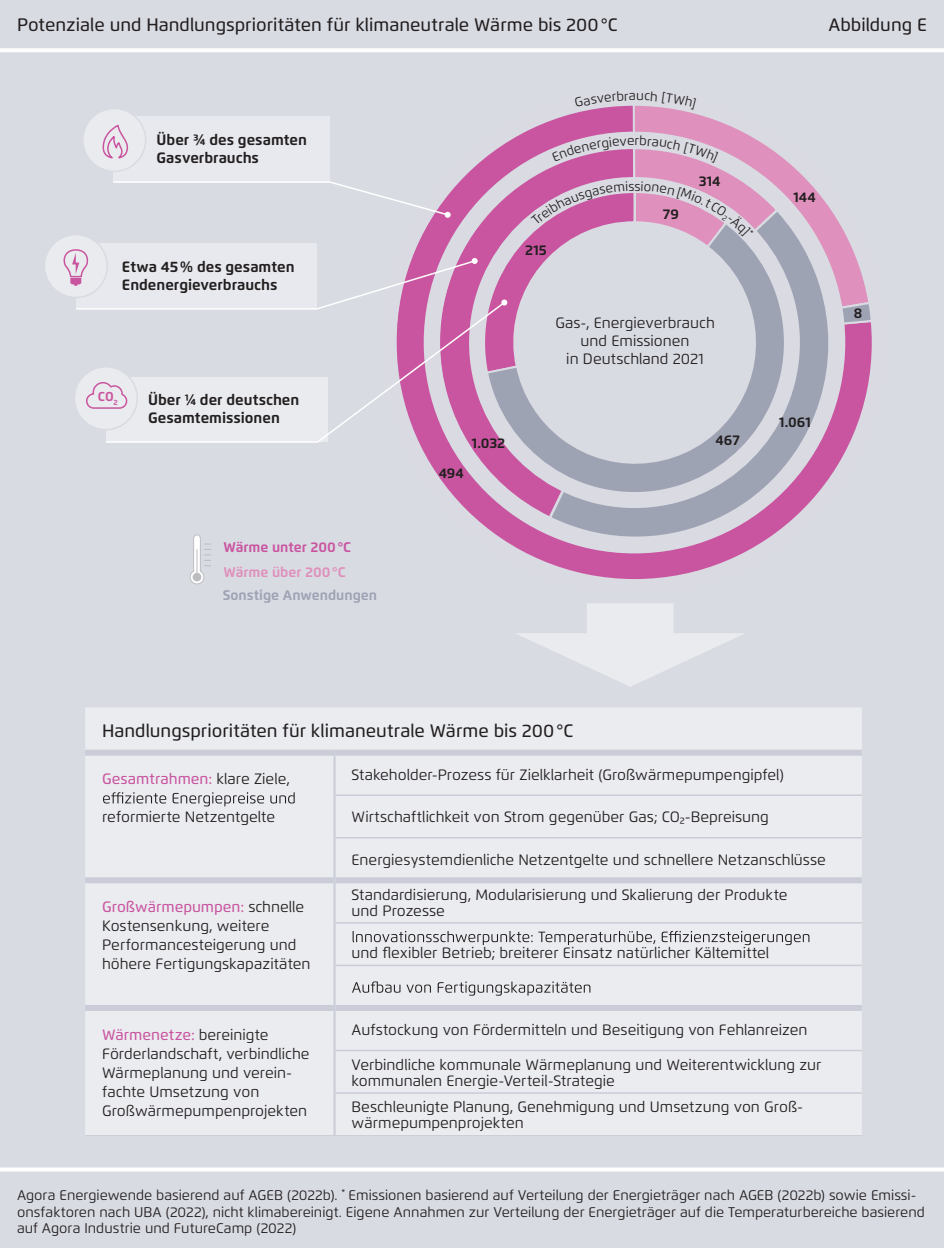
<style>
.page{position:relative;width:944px;height:1248px;background:#fff}
.page>*{position:absolute;margin:0;border:0;box-sizing:border-box;transform-origin:0 0}
.t1{font:500 18px "Flexo";color:#231f20}
.t2{font:15px/19px "Flexo";color:#231f20}
.t3{font:700 15px/18px "Flexo";color:#231f20}
.t4{font:500 15px "Flexo";letter-spacing:.005em;color:#c955a0}
.t5{font:14px/16.8px "Flexo";color:#231f20}
.t6{font:700 14px "Flexo";color:#231f20}
.t7{font:700 14px "Flexo";color:#9ea3b4}
.t8{font:700 14px "Flexo";color:#c955a0}
.t9{font:700 14px "Flexo";color:#df90bc}
.t10{font:700 13px "Flexo";color:#c955a0}
.t11{font:13px "Flexo";color:#231f20}
.s1{font-weight:400;color:#231f20}
.s2{font-weight:500;color:#c955a0}
</style>
<div class="page">
<div style="left:0;top:0;width:944px;height:1247px;background:#d9dbe3"></div>
<svg style="left:0;top:1167px;width:944px;height:4px;background:#fafafb"></svg>
<hr style="left:0;top:48px;width:944px;height:4px;background:#fff">
<div style="left:85px;top:707px;width:777px;height:427px;background:#ebecf0"></div>
<hr style="left:85px;top:1134px;width:250px;height:1px;background:#caccd7">
<hr style="left:335px;top:1134px;width:527px;height:1px;background:#caccd7">
<div style="left:85px;top:877px;width:249px;height:6px;background:#caccd7"></div>
<div style="left:336px;top:877px;width:526px;height:6px;background:#caccd7"></div>
<div style="left:85px;top:1004px;width:249px;height:6px;background:#caccd7"></div>
<div style="left:336px;top:1004px;width:526px;height:6px;background:#caccd7"></div>
<div style="left:85px;top:749px;width:250px;height:6px;background:#caccd7"></div>
<div style="left:335px;top:749px;width:527px;height:6px;background:#caccd7"></div>
<hr style="left:336px;top:922px;width:526px;height:1px;background:#caccd7">
<hr style="left:336px;top:964px;width:526px;height:2px;background:#caccd7">
<hr style="left:336px;top:794px;width:526px;height:2px;background:#caccd7">
<hr style="left:336px;top:837px;width:526px;height:1px;background:#caccd7">
<hr style="left:336px;top:1049px;width:526px;height:2px;background:#caccd7">
<hr style="left:336px;top:1092px;width:526px;height:1px;background:#caccd7">
<hr style="left:334px;top:755px;width:2px;height:40px;background:#caccd7">
<hr style="left:334px;top:795px;width:2px;height:42px;background:#caccd7">
<hr style="left:334px;top:837px;width:2px;height:43px;background:#caccd7">
<hr style="left:334px;top:880px;width:2px;height:42px;background:#caccd7">
<hr style="left:334px;top:922px;width:2px;height:43px;background:#caccd7">
<hr style="left:334px;top:965px;width:2px;height:42px;background:#caccd7">
<hr style="left:334px;top:1007px;width:2px;height:43px;background:#caccd7">
<hr style="left:334px;top:1050px;width:2px;height:42px;background:#caccd7">
<hr style="left:334px;top:1092px;width:2px;height:42px;background:#caccd7">
<svg style="left:103px;top:792px;width:192px;height:14px;background:#c5c5c8"></svg>
<svg style="left:353px;top:930px;width:456px;height:15px;background:#c8c8cc"></svg>
<svg style="left:352px;top:981px;width:238px;height:14px;background:#c5c5c9"></svg>
<svg style="left:516px;top:603px;width:228px;height:83px"></svg>
<svg style="left:419px;top:326px;width:453px;height:253px"></svg>
<svg style="left:780px;top:156px;width:88px;height:145px"></svg>
<svg style="left:847px;top:301px;width:25px;height:25px"></svg>
<svg style="left:439px;top:375px;width:109px;height:145px"></svg>
<svg style="left:548px;top:207px;width:299px;height:358px"></svg>
<div style="left:424px;top:132px;width:421px;height:421px;border:16px solid #d9dae2;border-radius:50%"></div>
<div style="left:469px;top:177px;width:331px;height:331px;border:16px solid #d9dae2;border-radius:50%"></div>
<div style="left:44px;top:235px;width:63px;height:62px;background:#eaebee;border-radius:50%"></div>
<svg style="left:190px;top:534px;width:21px;height:50px"></svg>
<div style="left:74px;top:367px;width:63px;height:62px;background:#eaebee;border-radius:50%"></div>
<svg style="left:86px;top:382px;width:19px;height:27px"></svg>
<svg style="left:105px;top:375px;width:401px;height:68px"></svg>
<svg style="left:63px;top:105px;width:717px;height:270px"></svg>
<p class="t1" style="left:17px;top:14px;width:602px">Potenziale und Handlungsprioritäten für klimaneutrale Wärme bis 200°C</p>
<p class="t1" style="left:828px;top:14px;width:100px">Abbildung E</p>
<p class="t3" style="left:157px;top:131px;width:152px">Über ¾ des gesamten<br>Gasverbrauchs</p>
<p class="t3" style="left:122px;top:257px;width:174px">Etwa 45% des gesamten<br>Endenergieverbrauchs</p>
<p class="t10" style="left:98px;top:389px;width:21px">CO<sub>2</sub></p>
<p class="t3" style="left:148px;top:391px;width:153px">Über ¼ der deutschen<br>Gesamtemissionen</p>
<p class="t8" style="left:223px;top:538px;width:129px">Wärme unter 200°C</p>
<p class="t9" style="left:223px;top:563px;width:124px">Wärme über 200°C</p>
<p class="t7" style="left:223px;top:586px;width:156px">Sonstige Anwendungen</p>
<p class="t6" style="left:525px;top:241px;width:23px">215</p>
<p class="t11" style="left:634px;top:178px;width:8px">s</p>
<p class="t6" style="left:663px;top:205px;width:18px">79</p>
<p class="t6" style="left:699px;top:172px;width:23px">314</p>
<p class="t2" style="left:555px;top:314px;width:161px;line-height:18px;text-align:center">Gas-, Energieverbrauch und Emissionen<br>in Deutschland 2021</p>
<p class="t6" style="left:439px;top:464px;width:27px">494</p>
<p class="t6" style="left:472px;top:434px;width:35px">1.032</p>
<p class="t6" style="left:715px;top:432px;width:26px">467</p>
<p class="t6" style="left:793px;top:188px;width:24px">144</p>
<p class="t6" style="left:779px;top:413px;width:33px">1.061</p>
<p class="t6" style="left:854px;top:305px;width:10px">8</p>
<p class="t1" style="left:102px;top:719px;width:473px">Handlungsprioritäten für klimaneutrale Wärme bis 200°C</p>
<p class="t4" style="left:102px;top:770px;width:189px">Gesamtrahmen: <span class="s1">klare Ziele,</span></p>
<p class="t2" style="left:102px;top:807px;width:175px">reformierte Netzentgelte</p>
<p class="t2" style="left:352px;top:765px;width:434px">Stakeholder-Prozess für Zielklarheit (Großwärmepumpengipfel)</p>
<p class="t2" style="left:352px;top:807px;width:419px">Wirtschaftlichkeit von Strom gegenüber Gas; CO₂-Bepreisung</p>
<p class="t2" style="left:352px;top:850px;width:476px">Energiesystemdienliche Netzentgelte und schnellere Netzanschlüsse</p>
<p class="t2" style="left:102px;top:897px;width:210px"><span class="s2">Großwärmepumpen:</span> schnelle<br>Kostensenkung, weitere<br>Performancesteigerung und höhere Fertigungskapazitäten</p>
<p class="t2" style="left:352px;top:886px;width:437px;line-height:16px">Standardisierung, Modularisierung und Skalierung der Produkte und Prozesse</p>
<p class="t2" style="left:352px;top:943px;width:419px">und flexibler Betrieb; breiterer Einsatz natürlicher Kältemittel</p>
<p class="t2" style="left:102px;top:1024px;width:209px"><span class="s2">Wärmenetze:</span> bereinigte<br>Förderlandschaft, verbindliche<br>Wärmeplanung und verein&shy;fachte Umsetzung von<br>Großwärmepumpenprojekten</p>
<p class="t2" style="left:352px;top:1020px;width:457px">Aufstockung von Fördermitteln und Beseitigung von Fehlanreizen</p>
<p class="t2" style="left:352px;top:1056px;width:471px;line-height:16px">Verbindliche kommunale Wärmeplanung und Weiterentwicklung zur kommunalen Energie-Verteil-Strategie</p>
<p class="t2" style="left:352px;top:1098px;width:453px;line-height:16px">Beschleunigte Planung, Genehmigung und Umsetzung von Groß&shy;wärmepumpenprojekten</p>
<p class="t5" style="left:17px;top:1186px;width:909px">Agora Energiewende basierend auf AGEB (2022b). <sup>*</sup> Emissionen basierend auf Verteilung der Energieträger nach AGEB (2022b) sowie Emissi&shy;onsfaktoren nach UBA (2022), nicht klimabereinigt. Eigene Annahmen zur Verteilung der Energieträger auf die Temperaturbereiche basierend auf Agora Industrie und FutureCamp (2022)</p>
</div>
